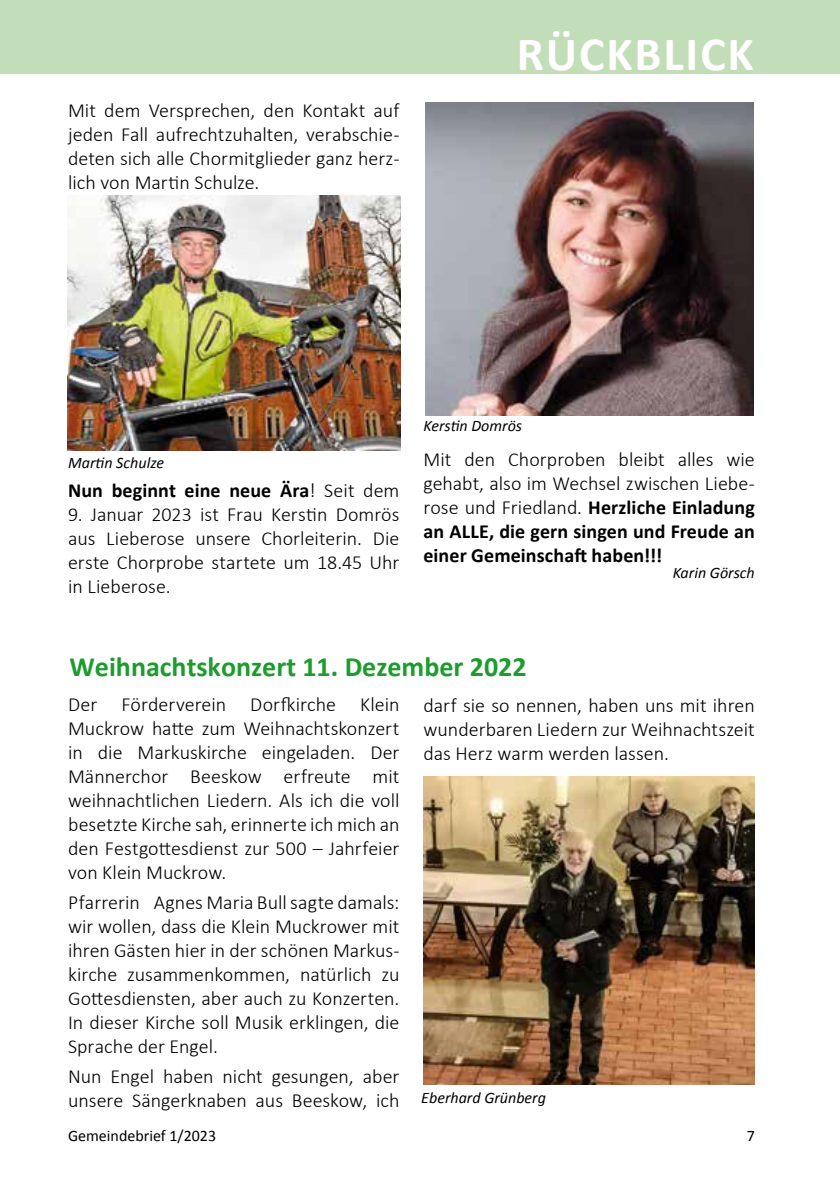
<style>
.page{position:relative;width:840px;height:1191px;background:#fff}
.page>*{position:absolute;margin:0;border:0;box-sizing:border-box;transform-origin:0 0}
.t1{font:700 48px "Calibri";letter-spacing:.04em;color:#fff}
.t2{font:700 28px "Calibri";color:#1d9c2e}
.t3{font:300 20px/24px "Calibri";color:#000;text-align:justify}
.t4{font:700 20px "Calibri";letter-spacing:.005em;color:#000}
.t5{font:italic 16px "Calibri";color:#000}
.t6{font:16px "Calibri";color:#000}
.s1{font-weight:300}
.s2{font-weight:700}
</style>
<div class="page">
<div style="left:0;top:0;width:839px;height:74px;background:#c2deb8"></div>
<img style="left:423px;top:777px;width:331px;height:308px">
<img style="left:67px;top:196px;width:333px;height:254px">
<img style="left:425px;top:102px;width:327px;height:314px">
<p class="t3" style="left:68px;top:100px;width:333px">Mit dem Versprechen, den Kontakt auf jeden Fall aufrechtzuhalten, verabschie&shy;deten sich alle Chormitglieder ganz herz&shy;lich von Martin Schulze.</p>
<h1 class="t1" style="left:516px;top:24px;width:238px">RÜCKBLICK</h1>
<p class="t5" style="left:68px;top:452px;width:97px">Martin Schulze</p>
<p class="t4" style="left:68px;top:477px;width:333px">Nun beginnt eine neue Ära<span class="s1">! Seit dem</span></p>
<p class="t3" style="left:68px;top:503px;width:333px">9. Januar 2023 ist Frau Kerstin Domrös aus Lieberose unsere Chorleiterin. Die erste Chorprobe startete um 18.45 Uhr in Lieberose.</p>
<p class="t5" style="left:423px;top:416px;width:100px">Kerstin Domrös</p>
<p class="t3" style="left:423px;top:448px;width:333px">Mit den Chorproben bleibt alles wie gehabt, also im Wechsel zwischen Liebe&shy;rose und Friedland. <span class="s2">Herzliche Einladung an ALLE, die gern singen und Freude an einer Gemeinschaft haben!!!</span></p>
<p class="t5" style="left:672px;top:562px;width:84px">Karin Görsch</p>
<h2 class="t2" style="left:69px;top:649px;width:458px">Weihnachtskonzert 11. Dezember 2022</h2>
<p class="t3" style="left:68px;top:694px;width:333px">Der Förderverein Dorfkirche Klein Muckrow hatte zum Weihnachtskonzert in die Markuskirche eingeladen. Der Männerchor Beeskow erfreute mit weihnachtlichen Liedern. Als ich die voll besetzte Kirche sah, erinnerte ich mich an den Festgottesdienst zur 500 – Jahrfeier von Klein Muckrow.</p>
<p class="t3" style="left:68px;top:892px;width:333px">Pfarrerin Agnes Maria Bull sagte damals: wir wollen, dass die Klein Muckrower mit ihren Gästen hier in der schönen Markus&shy;kirche zusammenkommen, natürlich zu Gottesdiensten, aber auch zu Konzerten.<br>In dieser Kirche soll Musik erklingen, die Sprache der Engel.</p>
<p class="t3" style="left:68px;top:1065px;width:333px">Nun Engel haben nicht gesungen, aber unsere Sängerknaben aus Beeskow, ich</p>
<p class="t3" style="left:423px;top:695px;width:333px">darf sie so nennen, haben uns mit ihren wunderbaren Liedern zur Weihnachtszeit das Herz warm werden lassen.</p>
<p class="t5" style="left:421px;top:1088px;width:126px">Eberhard Grünberg</p>
<p class="t6" style="left:68px;top:1125px;width:149px">Gemeindebrief 1/2023</p>
<p class="t6" style="left:746px;top:1125px;width:10px">7</p>
</div>
